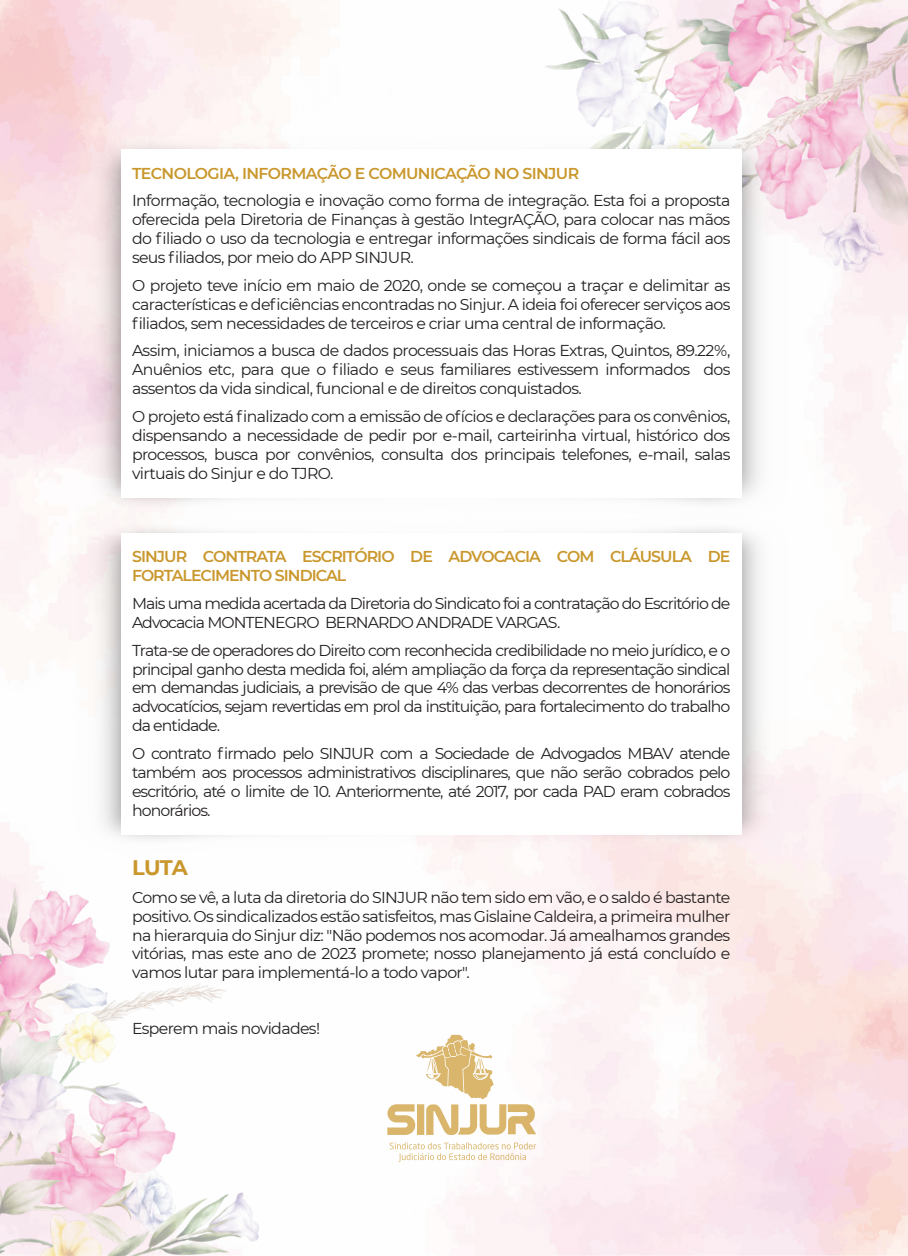
<style>
.page{position:relative;width:908px;height:1256px;background:#fff}
.page>*{position:absolute;margin:0;border:0;box-sizing:border-box;transform-origin:0 0}
.t1{font:700 21px "Montserrat";color:#c9972c}
.t2{font:15.75px/18.9px "Montserrat";letter-spacing:-.05em;color:#231f20;text-align:justify}
.t3{font:600 15.75px/18.9px "Montserrat";letter-spacing:-.06em;color:#c9972c}
.t4{font:600 15.75px "Montserrat";letter-spacing:-.04em;color:#c9972c}
</style>
<div class="page">
<img style="left:0;top:886px;width:259px;height:369px">
<img style="left:544px;top:0;width:364px;height:272px">
<img style="left:62px;top:114px;width:738px;height:388px">
<div style="left:121px;top:149px;width:621px;height:349px;background:#fff"></div>
<svg style="left:390px;top:1142px;width:146px;height:19px"></svg>
<svg style="left:387px;top:1034px;width:149px;height:100px"></svg>
<p class="t4" style="left:132px;top:162px;width:449px">TECNOLOGIA, INFORMAÇÃO E COMUNICAÇÃO NO SINJUR</p>
<p class="t2" style="left:132px;top:191px;width:600px">Informação, tecnologia e inovação como forma de integração. Esta foi a proposta oferecida pela Diretoria de Finanças à gestão IntegrAÇÃO, para colocar nas mãos do filiado o uso da tecnologia e entregar informações sindicais de forma fácil aos seus filiados, por meio do APP SINJUR.</p>
<p class="t2" style="left:132px;top:275px;width:600px">O projeto teve início em maio de 2020, onde se começou a traçar e delimitar as características e deficiências encontradas no Sinjur. A ideia foi oferecer serviços aos filiados, sem necessidades de terceiros e criar uma central de informação.</p>
<p class="t2" style="left:132px;top:341px;width:600px">Assim, iniciamos a busca de dados processuais das Horas Extras, Quintos, 89.22%, Anuênios etc, para que o filiado e seus familiares estivessem informados dos assentos da vida sindical, funcional e de direitos conquistados.</p>
<p class="t2" style="left:132px;top:406px;width:600px">O projeto está finalizado com a emissão de ofícios e declarações para os convênios, dispensando a necessidade de pedir por e-mail, carteirinha virtual, histórico dos processos, busca por convênios, consulta dos principais telefones, e-mail, salas virtuais do Sinjur e do TJRO.</p>
<p class="t3" style="left:132px;top:546px;width:600px">SINJUR CONTRATA ESCRITÓRIO DE ADVOCACIA COM CLÁUSULA DE<br>FORTALECIMENTO SINDICAL</p>
<p class="t2" style="left:132px;top:593px;width:600px">Mais uma medida acertada da Diretoria do Sindicato foi a contratação do Escritório de<br>Advocacia MONTENEGRO BERNARDO ANDRADE VARGAS.</p>
<p class="t2" style="left:132px;top:640px;width:600px">Trata-se de operadores do Direito com reconhecida credibilidade no meio jurídico, e o principal ganho desta medida foi, além ampliação da força da representação sindical em demandas judiciais, a previsão de que 4% das verbas decorrentes de honorários advocatícios, sejam revertidas em prol da instituição, para fortalecimento do trabalho da entidade.</p>
<p class="t2" style="left:132px;top:743px;width:600px">O contrato firmado pelo SINJUR com a Sociedade de Advogados MBAV atende também aos processos administrativos disciplinares, que não serão cobrados pelo escritório, até o limite de 10. Anteriormente, até 2017, por cada PAD eram cobrados honorários.</p>
<h1 class="t1" style="left:132px;top:852px;width:57px">LUTA</h1>
<p class="t2" style="left:132px;top:886px;width:600px">Como se vê, a luta da diretoria do SINJUR não tem sido em vão, e o saldo é bastante positivo. Os sindicalizados estão satisfeitos, mas Gislaine Caldeira, a primeira mulher na hierarquia do Sinjur diz: "Não podemos nos acomodar. Já amealhamos grandes vitórias, mas este ano de 2023 promete; nosso planejamento já está concluído e vamos lutar para implementá-lo a todo vapor".</p>
<p class="t2" style="left:132px;top:1017px;width:190px">Esperem mais novidades!</p>
</div>
